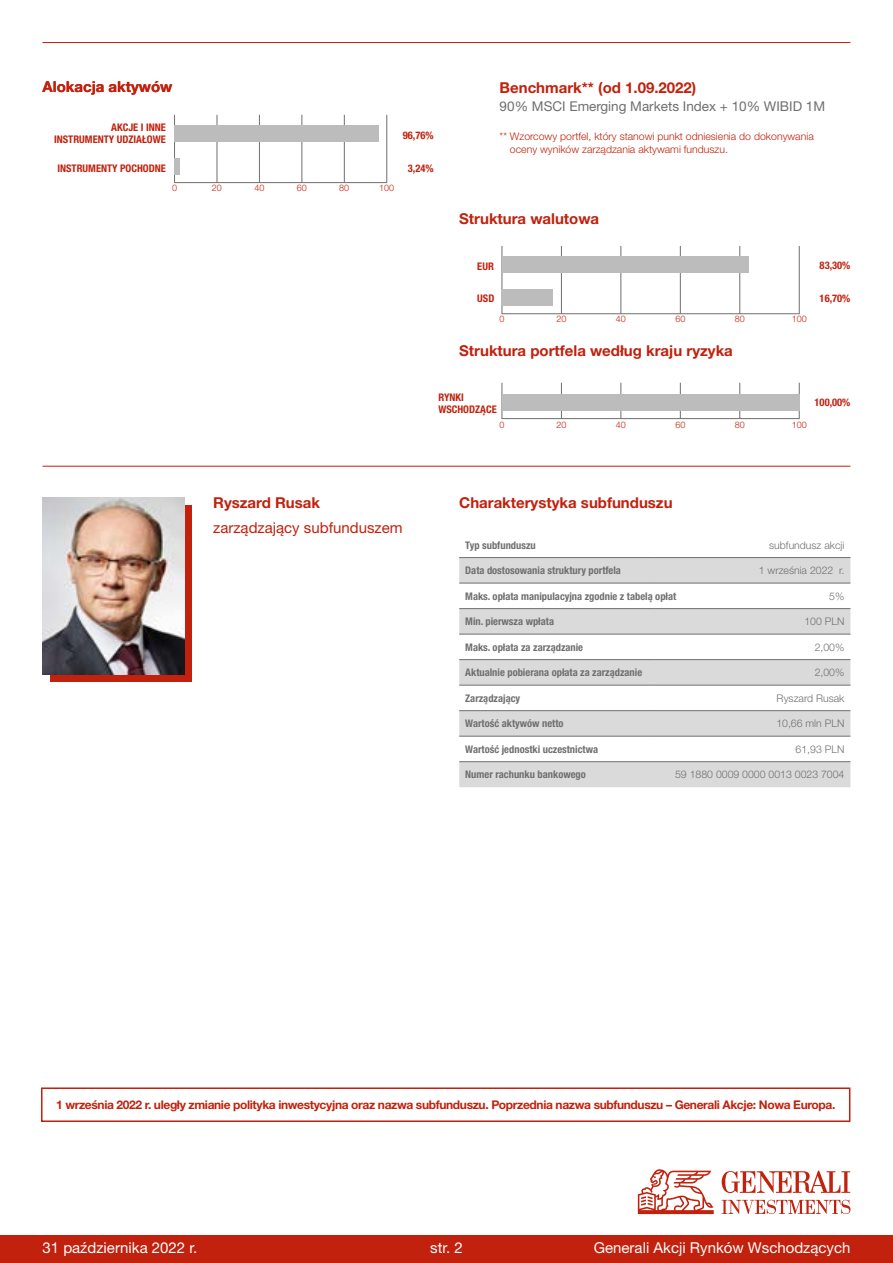
<style>
.page{position:relative;width:893px;height:1263px;background:#fff}
.page>*{position:absolute;margin:0;border:0;box-sizing:border-box;transform-origin:0 0}
.t1{font:700 15px "Helvetica Neue LT Pro";color:#c1210d}
.t2{font:15px "Helvetica Neue LT Pro";color:#fff}
.t3{font:15px "Helvetica Neue LT Pro";color:#c1210d}
.t4{font:13.5px "Helvetica Neue LT Pro";color:#706f6f}
.t5{font:700 12px "Helvetica Neue LT Pro";letter-spacing:-.03em;color:#c1210d}
.t6{font:700 condensed 10.5px "Helvetica Neue LT Pro";color:#706f6f}
.t7{font:300 10.5px "Helvetica Neue LT Pro";color:#706f6f}
.t8{font:700 condensed 10.5px/12.6px "Helvetica Neue LT Pro";color:#c1210d}
.t9{font:300 10.5px/12.6px "Helvetica Neue LT Pro";color:#c1210d}
.t10{font:300 9px "Helvetica Neue LT Pro";color:#c1210d}
</style>
<div class="page">
<hr style="left:43px;top:42px;width:807px;height:1px;background:#c1210d">
<hr style="left:43px;top:466px;width:807px;height:1px;background:#c1210d">
<hr style="left:561px;top:246px;width:1px;height:68px;background:#706f6f">
<hr style="left:561px;top:383px;width:1px;height:36px;background:#706f6f">
<hr style="left:621px;top:246px;width:1px;height:68px;background:#706f6f">
<hr style="left:621px;top:383px;width:1px;height:36px;background:#706f6f">
<hr style="left:680px;top:246px;width:1px;height:68px;background:#706f6f">
<hr style="left:680px;top:383px;width:1px;height:36px;background:#706f6f">
<hr style="left:739px;top:246px;width:1px;height:68px;background:#706f6f">
<hr style="left:739px;top:383px;width:1px;height:36px;background:#706f6f">
<hr style="left:799px;top:246px;width:1px;height:68px;background:#706f6f">
<hr style="left:799px;top:383px;width:1px;height:36px;background:#706f6f">
<hr style="left:502px;top:246px;width:1px;height:68px;background:#706f6f">
<hr style="left:502px;top:383px;width:1px;height:36px;background:#706f6f">
<hr style="left:502px;top:313px;width:297px;height:1px;background:#706f6f">
<hr style="left:502px;top:418px;width:297px;height:1px;background:#706f6f">
<hr style="left:217px;top:115px;width:1px;height:68px;background:#706f6f">
<hr style="left:259px;top:115px;width:1px;height:68px;background:#706f6f">
<hr style="left:302px;top:115px;width:1px;height:68px;background:#706f6f">
<hr style="left:344px;top:115px;width:1px;height:68px;background:#706f6f">
<hr style="left:386px;top:115px;width:1px;height:68px;background:#706f6f">
<hr style="left:174px;top:115px;width:1px;height:68px;background:#706f6f">
<div style="left:174px;top:125px;width:204px;height:17px;background:#bcbcbc"></div>
<div style="left:174px;top:158px;width:6px;height:17px;background:#bcbcbc"></div>
<hr style="left:174px;top:182px;width:213px;height:1px;background:#706f6f">
<div style="left:502px;top:394px;width:297px;height:16px;background:#bcbcbc"></div>
<div style="left:502px;top:256px;width:246px;height:16px;background:#bcbcbc"></div>
<div style="left:502px;top:289px;width:51px;height:16px;background:#bcbcbc"></div>
<svg style="left:459px;top:558px;width:391px;height:229px;fill:#dadada"></svg>
<hr style="left:459px;top:557px;width:196px;height:1px;background:#706f6f">
<hr style="left:655px;top:557px;width:195px;height:1px;background:#706f6f">
<hr style="left:459px;top:583px;width:196px;height:1px;background:#706f6f">
<hr style="left:655px;top:583px;width:195px;height:1px;background:#706f6f">
<hr style="left:459px;top:608px;width:196px;height:1px;background:#706f6f">
<hr style="left:655px;top:608px;width:195px;height:1px;background:#706f6f">
<hr style="left:459px;top:634px;width:196px;height:1px;background:#706f6f">
<hr style="left:655px;top:634px;width:195px;height:1px;background:#706f6f">
<hr style="left:459px;top:659px;width:196px;height:1px;background:#706f6f">
<hr style="left:655px;top:659px;width:195px;height:1px;background:#706f6f">
<hr style="left:459px;top:685px;width:196px;height:1px;background:#706f6f">
<hr style="left:655px;top:685px;width:195px;height:1px;background:#706f6f">
<hr style="left:459px;top:710px;width:196px;height:1px;background:#706f6f">
<hr style="left:655px;top:710px;width:195px;height:1px;background:#706f6f">
<hr style="left:459px;top:736px;width:196px;height:1px;background:#706f6f">
<hr style="left:655px;top:736px;width:195px;height:1px;background:#706f6f">
<hr style="left:459px;top:761px;width:196px;height:1px;background:#706f6f">
<hr style="left:655px;top:761px;width:195px;height:1px;background:#706f6f">
<div style="left:50px;top:505px;width:142px;height:176px;background:#c1210d"></div>
<img style="left:43px;top:497px;width:141px;height:177px">
<div style="left:41px;top:1087px;width:809px;height:35px;border:2px solid #c1210d"></div>
<div style="left:0;top:1235px;width:893px;height:28px;background:#c1210d"></div>
<svg style="left:638px;top:1169px;width:76px;height:45px"></svg>
<svg style="left:722px;top:1200px;width:128px;height:14px"></svg>
<svg style="left:722px;top:1171px;width:128px;height:22px"></svg>
<h1 class="t1" style="left:43px;top:77px;width:131px">Alokacja aktywów</h1>
<p class="t8" style="left:54px;top:121px;width:113px;text-align:right">AKCJE I INNE<br>INSTRUMENTY UDZIAŁOWE</p>
<p class="t8" style="left:57px;top:162px;width:110px">INSTRUMENTY POCHODNE</p>
<p class="t10" style="left:172px;top:182px;width:7px">0</p>
<p class="t10" style="left:212px;top:182px;width:12px">20</p>
<p class="t10" style="left:254px;top:182px;width:12px">40</p>
<p class="t10" style="left:297px;top:182px;width:12px">60</p>
<p class="t10" style="left:339px;top:182px;width:12px">80</p>
<p class="t10" style="left:379px;top:182px;width:17px">100</p>
<p class="t8" style="left:403px;top:129px;width:32px">96,76%</p>
<p class="t8" style="left:408px;top:162px;width:27px">3,24%</p>
<h1 class="t1" style="left:500px;top:78px;width:198px">Benchmark** (od 1.09.2022)</h1>
<p class="t4" style="left:500px;top:97px;width:327px">90% MSCI Emerging Markets Index + 10% WIBID 1M</p>
<p class="t9" style="left:510px;top:130px;width:305px;text-indent:-10px">** Wzorcowy portfel, który stanowi punkt odniesienia do dokonywania oceny wyników zarządzania aktywami funduszu.</p>
<h1 class="t1" style="left:459px;top:209px;width:141px">Struktura walutowa</h1>
<p class="t8" style="left:477px;top:260px;width:18px">EUR</p>
<p class="t8" style="left:477px;top:292px;width:19px">USD</p>
<p class="t8" style="left:820px;top:259px;width:32px">83,30%</p>
<p class="t8" style="left:820px;top:292px;width:32px">16,70%</p>
<p class="t10" style="left:499px;top:313px;width:7px">0</p>
<p class="t10" style="left:556px;top:313px;width:12px">20</p>
<p class="t10" style="left:616px;top:313px;width:12px">40</p>
<p class="t10" style="left:675px;top:313px;width:12px">60</p>
<p class="t10" style="left:735px;top:313px;width:12px">80</p>
<p class="t10" style="left:792px;top:313px;width:17px">100</p>
<h1 class="t1" style="left:459px;top:341px;width:275px">Struktura portfela według kraju ryzyka</h1>
<p class="t8" style="left:438px;top:391px;width:60px">RYNKI<br>WSCHODZĄCE</p>
<p class="t8" style="left:815px;top:396px;width:37px">100,00%</p>
<p class="t10" style="left:499px;top:419px;width:7px">0</p>
<p class="t10" style="left:556px;top:419px;width:12px">20</p>
<p class="t10" style="left:616px;top:419px;width:12px">40</p>
<p class="t10" style="left:675px;top:419px;width:12px">60</p>
<p class="t10" style="left:735px;top:419px;width:12px">80</p>
<p class="t10" style="left:792px;top:419px;width:17px">100</p>
<h1 class="t1" style="left:213px;top:493px;width:108px">Ryszard Rusak</h1>
<h1 class="t3" style="left:213px;top:519px;width:191px">zarządzający subfunduszem</h1>
<h1 class="t1" style="left:459px;top:493px;width:215px">Charakterystyka subfunduszu</h1>
<p class="t6" style="left:465px;top:538px;width:72px">Typ subfunduszu</p>
<p class="t7" style="left:769px;top:538px;width:77px">subfundusz akcji</p>
<p class="t6" style="left:465px;top:564px;width:157px">Data dostosowania struktury portfela</p>
<p class="t7" style="left:759px;top:564px;width:87px">1 września 2022 r.</p>
<p class="t6" style="left:465px;top:590px;width:213px">Maks. opłata manipulacyjna zgodnie z tabelą opłat</p>
<p class="t7" style="left:829px;top:589px;width:17px">5%</p>
<p class="t6" style="left:465px;top:615px;width:90px">Min. pierwsza wpłata</p>
<p class="t7" style="left:804px;top:615px;width:42px">100 PLN</p>
<p class="t6" style="left:465px;top:641px;width:119px">Maks. opłata za zarządzanie</p>
<p class="t7" style="left:815px;top:640px;width:31px">2,00%</p>
<p class="t6" style="left:465px;top:666px;width:178px">Aktualnie pobierana opłata za zarządzanie</p>
<p class="t7" style="left:815px;top:666px;width:31px">2,00%</p>
<p class="t6" style="left:465px;top:692px;width:56px">Zarządzający</p>
<p class="t7" style="left:776px;top:691px;width:69px">Ryszard Rusak</p>
<p class="t6" style="left:465px;top:717px;width:100px">Wartość aktywów netto</p>
<p class="t7" style="left:776px;top:717px;width:70px">10,66 mln PLN</p>
<p class="t6" style="left:465px;top:743px;width:134px">Wartość jednostki uczestnictwa</p>
<p class="t7" style="left:796px;top:742px;width:50px">61,93 PLN</p>
<p class="t6" style="left:465px;top:768px;width:122px">Numer rachunku bankowego</p>
<p class="t7" style="left:675px;top:768px;width:171px">59 1880 0009 0000 0013 0023 7004</p>
<p class="t5" style="left:56px;top:1097px;width:781px">1 września 2022 r. uległy zmianie polityka inwestycyjna oraz nazwa subfunduszu. Poprzednia nazwa subfunduszu – Generali Akcje: Nowa Europa.</p>
<h1 class="t2" style="left:43px;top:1238px;width:156px">31 października 2022 r.</h1>
<h1 class="t2" style="left:430px;top:1238px;width:34px">str. 2</h1>
<h1 class="t2" style="left:594px;top:1238px;width:258px">Generali Akcji Rynków Wschodzących</h1>
</div>
